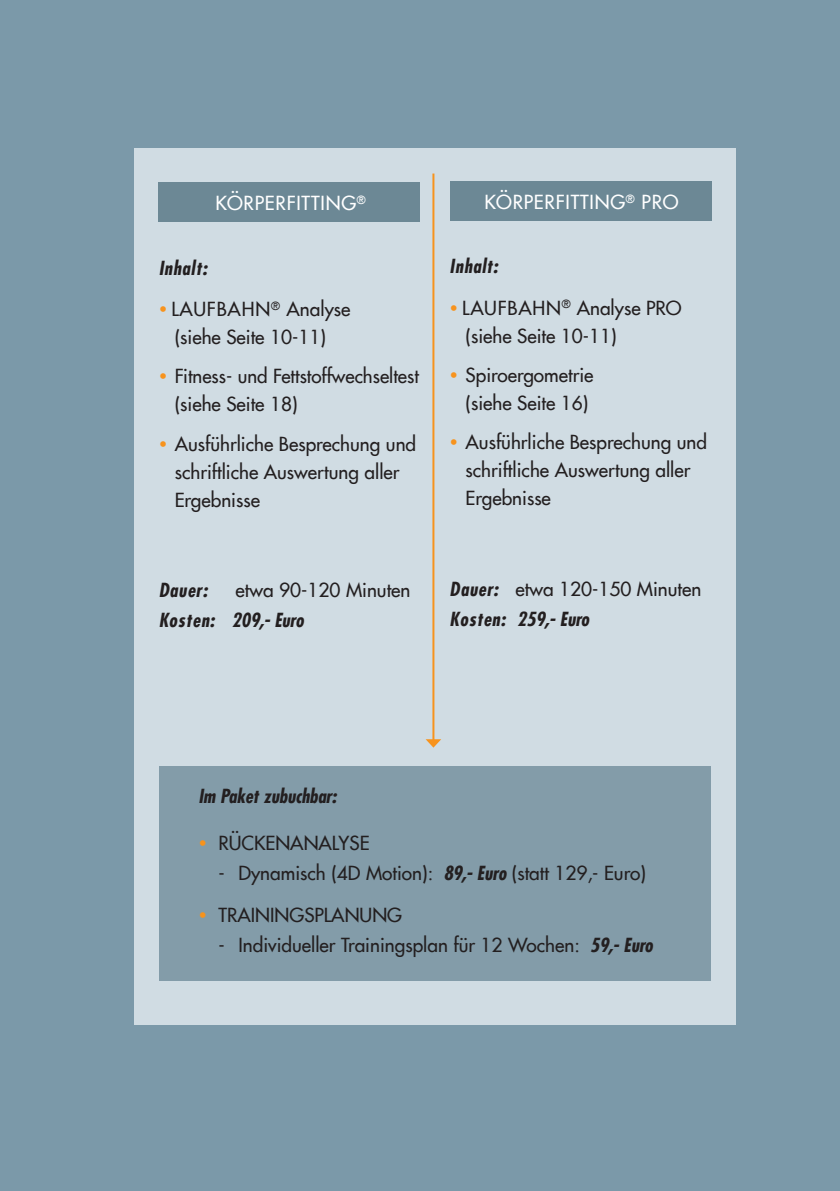
<style>
.page{position:relative;width:840px;height:1191px;background:#fff}
.page>*{position:absolute;margin:0;border:0;box-sizing:border-box;transform-origin:0 0}
.t1{font:500 19px/28px "Futura Com";color:#231f20}
.t2{font:italic 700 condensed 19px/30px "Futura Com";letter-spacing:.02em;color:#231f20}
.t3{font:500 19px "Futura Com";letter-spacing:.04em;color:#fff}
.t4{font:italic 700 condensed 19px "Futura Com";color:#231f20}
.s1{color:#f7931d}
.s2{font-weight:500;font-style:normal;font-stretch:normal}
.s3{font-weight:700;font-style:italic;font-stretch:condensed}
</style>
<div class="page">
<div style="left:0;top:0;width:839px;height:1191px;background:#7b99a9"></div>
<div style="left:134px;top:149px;width:601px;height:876px;background:#d0dce3"></div>
<hr style="left:432px;top:173px;width:2px;height:567px;background:#f7931d">
<svg style="left:425px;top:739px;width:16px;height:8px"></svg>
<div style="left:158px;top:182px;width:262px;height:40px;background:#6c8895"></div>
<div style="left:449px;top:181px;width:262px;height:40px;background:#6c8895"></div>
<div style="left:159px;top:765px;width:551px;height:215px;background:#839ca9"></div>
<p class="t3" style="left:215px;top:189px;width:152px">KÖRPERFITTING<sup>®</sup></p>
<p class="t2" style="left:159px;top:253px;width:50px">Inhalt:</p>
<p class="t1" style="left:159px;top:294px;width:193px;text-align:center"><span class="s1">•</span> LAUFBAHN<sup>®</sup> Analyse (siehe Seite 10-11)</p>
<p class="t1" style="left:175px;top:361px;width:245px;text-indent:-16px"><span class="s1">•</span> Fitness- und Fettstoffwechseltest (siehe Seite 18)</p>
<p class="t1" style="left:175px;top:429px;width:243px;text-indent:-16px"><span class="s1">•</span> Ausführliche Besprechung und schriftliche Auswertung aller<br>Ergebnisse</p>
<p class="t2" style="left:159px;top:575px;width:50px">Dauer:</p>
<p class="t1" style="left:235px;top:575px;width:176px">etwa 90-120 Minuten</p>
<p class="t2" style="left:159px;top:605px;width:146px">Kosten: 209,- Euro</p>
<p class="t3" style="left:484px;top:188px;width:195px">KÖRPERFITTING<sup>®</sup> PRO</p>
<p class="t2" style="left:449px;top:251px;width:50px">Inhalt:</p>
<p class="t1" style="left:465px;top:293px;width:217px;text-indent:-16px"><span class="s1">•</span> LAUFBAHN<sup>®</sup> Analyse PRO (siehe Seite 10-11)</p>
<p class="t1" style="left:449px;top:360px;width:145px;text-align:center"><span class="s1">•</span> Spiroergometrie (siehe Seite 16)</p>
<p class="t1" style="left:465px;top:427px;width:243px;text-indent:-16px"><span class="s1">•</span> Ausführliche Besprechung und schriftliche Auswertung aller<br>Ergebnisse</p>
<p class="t2" style="left:449px;top:573px;width:253px">Dauer: <span class="s2">etwa 120-150 Minuten<br></span>Kosten: 259,- Euro</p>
<p class="t4" style="left:198px;top:783px;width:139px">Im Paket zubuchbar:</p>
<p class="t1" style="left:198px;top:828px;width:172px"><span class="s1">•</span> RÜCKENANALYSE</p>
<p class="t1" style="left:218px;top:858px;width:428px">- Dynamisch (4D Motion): <span class="s3">89,- Euro</span> (statt 129,- Euro)</p>
<p class="t1" style="left:198px;top:899px;width:205px"><span class="s1">•</span> TRAININGSPLANUNG</p>
<p class="t1" style="left:218px;top:929px;width:435px">- Individueller Trainingsplan für 12 Wochen: <span class="s3">59,- Euro</span></p>
</div>
